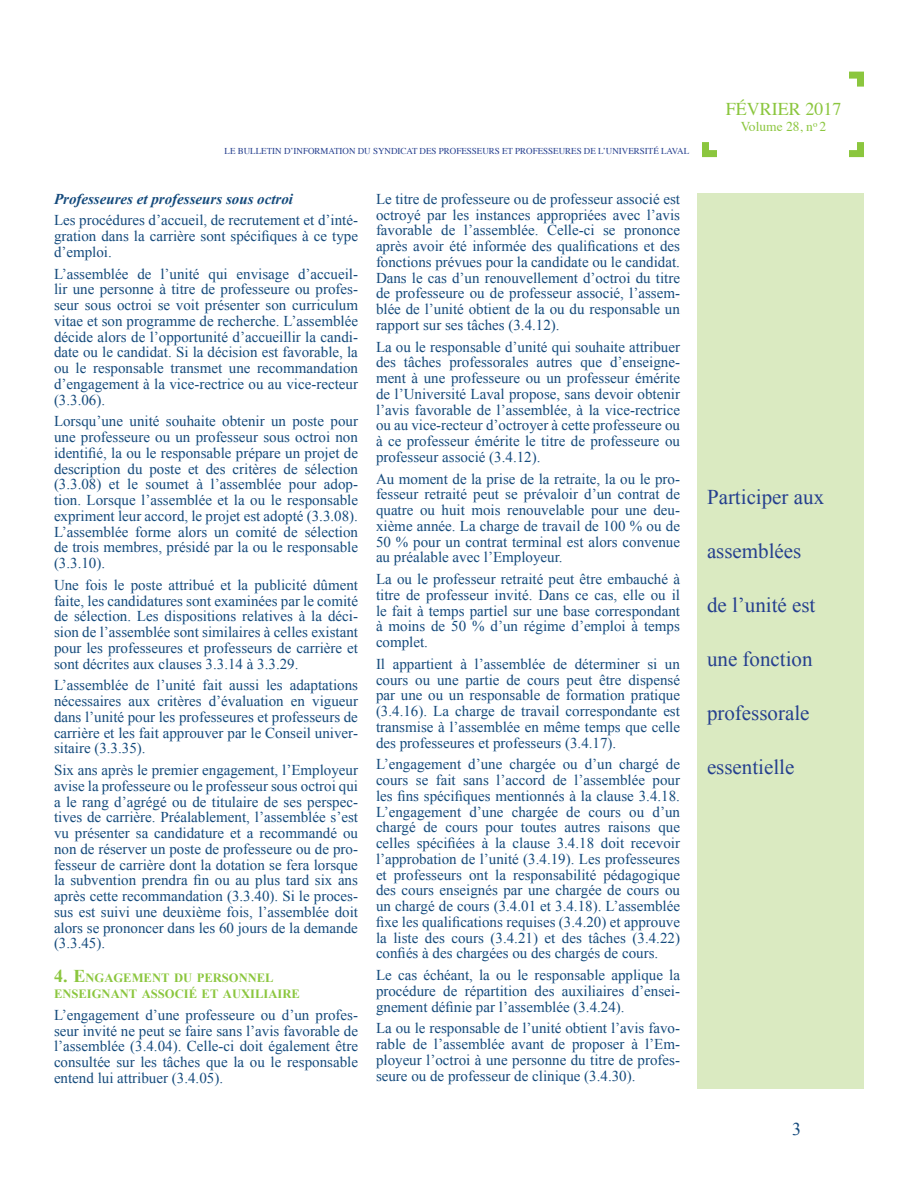
<style>
.page{position:relative;width:918px;height:1188px;background:#fff}
.page>*{position:absolute;margin:0;border:0;box-sizing:border-box;transform-origin:0 0}
.BlocVert{font:21px "Times New Roman";color:#253f8e}
.t1{font:18px "Times";color:#8bc63e}
.Texte{font:18px "Times New Roman";color:#144a7c}
.Texte-2{font:15px/15.8px "Times New Roman";color:#144a7c;text-align:justify}
.Texte-3{font:italic 700 15px "Times New Roman";color:#144a7c}
.t2{font:13.5px "Times";color:#8bc63e}
.Titre1{font:700 12.6px/16.5px "Times New Roman";color:#8bc63e}
.t3{font:9px "Times";color:#253f8e}
.s1{font-size:18px}
</style>
<div class="page">
<svg style="left:702px;top:142px;width:15px;height:15px"></svg>
<svg style="left:849px;top:142px;width:15px;height:15px"></svg>
<svg style="left:849px;top:72px;width:15px;height:15px"></svg>
<div style="left:698px;top:194px;width:166px;height:895px;background:#daeac1"></div>
<p class="t3" style="left:225px;top:142px;width:466px">LE BULLETIN D’INFORMATION DU SYNDICAT DES PROFESSEURS ET PROFESSEURES DE L’UNIVERSITÉ LAVAL</p>
<p class="Texte-3" style="left:54px;top:188px;width:241px">Professeures et professeurs sous octroi</p>
<p class="Texte-2" style="left:54px;top:212px;width:306px">Les procédures d’accueil, de recrutement et d’inté&shy;gration dans la carrière sont spécifiques à ce type d’emploi.</p>
<p class="Texte-2" style="left:54px;top:266px;width:306px">L’assemblée de l’unité qui envisage d’accueil&shy;lir une personne à titre de professeure ou profes&shy;seur sous octroi se voit présenter son curriculum vitae et son programme de recherche. L’assemblée décide alors de l’opportunité d’accueillir la candi&shy;date ou le candidat. Si la décision est favorable, la ou le responsable transmet une recommandation d’engagement à la vice-rectrice ou au vice-recteur (3.3.06).</p>
<p class="Texte-2" style="left:54px;top:413px;width:306px">Lorsqu’une unité souhaite obtenir un poste pour une professeure ou un professeur sous octroi non identifié, la ou le responsable prépare un projet de description du poste et des critères de sélection (3.3.08) et le soumet à l’assemblée pour adop&shy;tion. Lorsque l’assemblée et la ou le responsable expriment leur accord, le projet est adopté (3.3.08).<br>L’assemblée forme alors un comité de sélection de trois membres, présidé par la ou le responsable (3.3.10).</p>
<p class="Texte-2" style="left:54px;top:577px;width:306px">Une fois le poste attribué et la publicité dûment faite, les candidatures sont examinées par le comité de sélection. Les dispositions relatives à la déci&shy;sion de l’assemblée sont similaires à celles existant pour les professeures et professeurs de carrière et sont décrites aux clauses 3.3.14 à 3.3.29.</p>
<p class="Texte-2" style="left:54px;top:677px;width:306px">L’assemblée de l’unité fait aussi les adaptations nécessaires aux critères d’évaluation en vigueur dans l’unité pour les professeures et professeurs de carrière et les fait approuver par le Conseil univer&shy;sitaire (3.3.35).</p>
<p class="Texte-2" style="left:54px;top:762px;width:306px">Six ans après le premier engagement, l’Employeur avise la professeure ou le professeur sous octroi qui a le rang d’agrégé ou de titulaire de ses perspec&shy;tives de carrière. Préalablement, l’assemblée s’est vu présenter sa candidature et a recommandé ou non de réserver un poste de professeure ou de pro&shy;fesseur de carrière dont la dotation se fera lorsque la subvention prendra fin ou au plus tard six ans après cette recommandation (3.3.40). Si le proces&shy;sus est suivi une deuxième fois, l’assemblée doit alors se prononcer dans les 60 jours de la demande (3.3.45).</p>
<p class="Titre1" style="left:54px;top:969px;width:247px"><span class="s1">4. E</span>NGAGEMENT DU PERSONNEL<br>ENSEIGNANT ASSOCIÉ ET AUXILIAIRE</p>
<p class="Texte-2" style="left:54px;top:1007px;width:306px">L’engagement d’une professeure ou d’un profes&shy;seur invité ne peut se faire sans l’avis favorable de l’assemblée (3.4.04). Celle-ci doit également être consultée sur les tâches que la ou le responsable entend lui attribuer (3.4.05).</p>
<p class="Texte-2" style="left:376px;top:191px;width:306px">Le titre de professeure ou de professeur associé est octroyé par les instances appropriées avec l’avis favorable de l’assemblée. Celle-ci se prononce après avoir été informée des qualifications et des fonctions prévues pour la candidate ou le candidat.<br>Dans le cas d’un renouvellement d’octroi du titre de professeure ou de professeur associé, l’assem&shy;blée de l’unité obtient de la ou du responsable un rapport sur ses tâches (3.4.12).</p>
<p class="Texte-2" style="left:376px;top:339px;width:306px">La ou le responsable d’unité qui souhaite attribuer des tâches professorales autres que d’enseigne&shy;ment à une professeure ou un professeur émérite de l’Université Laval propose, sans devoir obtenir l’avis favorable de l’assemblée, à la vice-rectrice ou au vice-recteur d’octroyer à cette professeure ou à ce professeur émérite le titre de professeure ou professeur associé (3.4.12).</p>
<p class="Texte-2" style="left:376px;top:471px;width:306px">Au moment de la prise de la retraite, la ou le pro&shy;fesseur retraité peut se prévaloir d’un contrat de quatre ou huit mois renouvelable pour une deu&shy;xième année. La charge de travail de 100 % ou de 50 % pour un contrat terminal est alors convenue au préalable avec l’Employeur.</p>
<p class="Texte-2" style="left:376px;top:571px;width:306px">La ou le professeur retraité peut être embauché à titre de professeur invité. Dans ce cas, elle ou il le fait à temps partiel sur une base correspondant à moins de 50 % d’un régime d’emploi à temps complet.</p>
<p class="Texte-2" style="left:376px;top:656px;width:306px">Il appartient à l’assemblée de déterminer si un cours ou une partie de cours peut être dispensé par une ou un responsable de formation pratique (3.4.16). La charge de travail correspondante est transmise à l’assemblée en même temps que celle des professeures et professeurs (3.4.17).</p>
<p class="Texte-2" style="left:376px;top:756px;width:306px">L’engagement d’une chargée ou d’un chargé de cours se fait sans l’accord de l’assemblée pour les fins spécifiques mentionnés à la clause 3.4.18.<br>L’engagement d’une chargée de cours ou d’un chargé de cours pour toutes autres raisons que celles spécifiées à la clause 3.4.18 doit recevoir l’approbation de l’unité (3.4.19). Les professeures et professeurs ont la responsabilité pédagogique des cours enseignés par une chargée de cours ou un chargé de cours (3.4.01 et 3.4.18). L’assemblée fixe les qualifications requises (3.4.20) et approuve la liste des cours (3.4.21) et des tâches (3.4.22) confiés à des chargées ou des chargés de cours.</p>
<p class="Texte-2" style="left:376px;top:967px;width:306px">Le cas échéant, la ou le responsable applique la procédure de répartition des auxiliaires d’ensei&shy;gnement définie par l’assemblée (3.4.24).</p>
<p class="Texte-2" style="left:376px;top:1020px;width:305px">La ou le responsable de l’unité obtient l’avis favo&shy;rable de l’assemblée avant de proposer à l’Em&shy;ployeur l’octroi à une personne du titre de profes&shy;seure ou de professeur de clinique (3.4.30).</p>
<p class="t1" style="left:726px;top:92px;width:117px">FÉVRIER 2017</p>
<p class="t2" style="left:741px;top:114px;width:87px">Volume 28, n<sup>o</sup> 2</p>
<p class="BlocVert" style="left:707px;top:483px;width:119px">Participer aux</p>
<p class="BlocVert" style="left:707px;top:537px;width:96px">assemblées</p>
<p class="BlocVert" style="left:707px;top:591px;width:110px">de l’unité est</p>
<p class="BlocVert" style="left:707px;top:645px;width:107px">une fonction</p>
<p class="BlocVert" style="left:707px;top:699px;width:104px">professorale</p>
<p class="BlocVert" style="left:707px;top:753px;width:89px">essentielle</p>
<p class="Texte" style="left:792px;top:1117px;width:10px">3</p>
</div>
